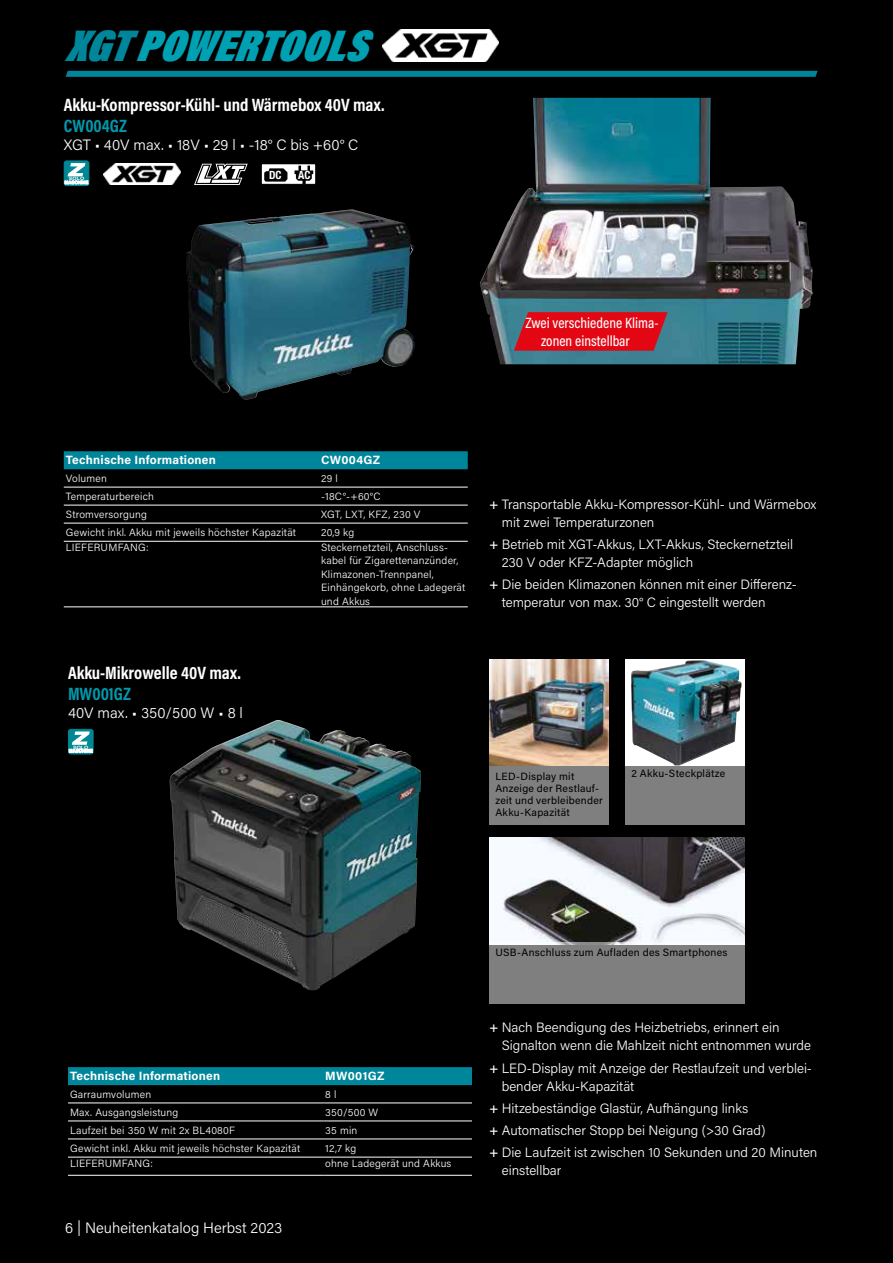
<style>
.page{position:relative;width:893px;height:1263px;background:#000}
.page>*{position:absolute;margin:0;border:0;box-sizing:border-box;transform-origin:0 0}
.t1{font:italic 900 45px "Acumin Pro Cond";color:#00a0b3}
.t2{font:700 18px "Acumin Pro Cond";color:#fff}
.t3{font:700 18px "Acumin Pro Cond";color:#009aad}
.t4{font:300 15px "Acumin Pro";color:#fff}
.t5{font:500 15px/18px "Acumin Pro Cond";color:#fff}
.t6{font:300 13.5px/18px "Acumin Pro";color:#fff}
.t7{font:700 12px "Acumin Pro";letter-spacing:.02em;color:#fff}
.t8{font:700 condensed 11.25px "Helvetica Neue";color:#fff}
.t9{font:300 10.5px/13.5px "Acumin Pro";letter-spacing:.02em;color:#fff}
.t10{font:10.5px/12px "Acumin Pro";letter-spacing:.025em;color:#000}
.t11{font:700 4.5px/3.8px "Helvetica";color:#fff;text-align:center;scale:1.22 1}
.s1{color:#00869a}
.s2{font-weight:500}
</style>
<div class="page">
<img style="left:383px;top:30px;width:115px;height:31px">
<svg style="left:66px;top:71px;width:752px;height:6px;background:#008194"></svg>
<div style="left:64px;top:161px;width:25px;height:25px;background:#008795;border:1px solid #008795;border-radius:2px"></div>
<svg style="left:68px;top:163px;width:17px;height:13px"></svg>
<img style="left:186px;top:209px;width:229px;height:191px">
<div style="left:64px;top:451px;width:404px;height:18px;background:#00869a"></div>
<hr style="left:64px;top:487px;width:255px;height:1px;background:#fff">
<hr style="left:319px;top:487px;width:149px;height:1px;background:#fff">
<hr style="left:64px;top:523px;width:255px;height:1px;background:#fff">
<hr style="left:319px;top:523px;width:149px;height:1px;background:#fff">
<hr style="left:64px;top:505px;width:255px;height:1px;background:#fff">
<hr style="left:319px;top:505px;width:149px;height:1px;background:#fff">
<hr style="left:64px;top:541px;width:255px;height:1px;background:#fff">
<hr style="left:319px;top:541px;width:149px;height:1px;background:#fff">
<hr style="left:64px;top:607px;width:255px;height:1px;background:#fff">
<hr style="left:319px;top:607px;width:149px;height:1px;background:#fff">
<img style="left:103px;top:164px;width:78px;height:21px">
<svg style="left:194px;top:164px;width:54px;height:21px"></svg>
<div style="left:261px;top:164px;width:55px;height:20px;background:#fff"></div>
<div style="left:261px;top:164px;width:55px;height:21px;border:1px solid #000"></div>
<svg style="left:264px;top:168px;width:23px;height:14px"></svg>
<svg style="left:294px;top:166px;width:19px;height:18px"></svg>
<div style="left:68px;top:729px;width:26px;height:25px;background:#008795;border:1px solid #008795;border-radius:2px"></div>
<svg style="left:72px;top:731px;width:18px;height:14px"></svg>
<img style="left:170px;top:720px;width:251px;height:271px">
<div style="left:68px;top:1067px;width:404px;height:18px;background:#00869a"></div>
<hr style="left:68px;top:1103px;width:255px;height:1px;background:#fff">
<hr style="left:323px;top:1103px;width:149px;height:1px;background:#fff">
<hr style="left:68px;top:1139px;width:255px;height:1px;background:#fff">
<hr style="left:323px;top:1139px;width:149px;height:1px;background:#fff">
<hr style="left:68px;top:1121px;width:255px;height:1px;background:#fff">
<hr style="left:323px;top:1121px;width:149px;height:1px;background:#fff">
<hr style="left:68px;top:1157px;width:255px;height:1px;background:#fff">
<hr style="left:323px;top:1157px;width:149px;height:1px;background:#fff">
<hr style="left:68px;top:1175px;width:255px;height:1px;background:#fff">
<hr style="left:323px;top:1175px;width:149px;height:1px;background:#fff">
<img style="left:479px;top:98px;width:334px;height:266px">
<svg style="left:514px;top:312px;width:154px;height:39px;background:#d11220"></svg>
<div style="left:489px;top:763px;width:119px;height:62px;background:#7f7f7f"></div>
<img style="left:489px;top:659px;width:119px;height:106px">
<div style="left:625px;top:763px;width:119px;height:62px;background:#7f7f7f"></div>
<div style="left:625px;top:659px;width:119px;height:106px;background:#fff"></div>
<img style="left:631px;top:660px;width:111px;height:105px">
<img style="left:489px;top:838px;width:255px;height:104px">
<div style="left:489px;top:942px;width:255px;height:61px;background:#7f7f7f"></div>
<h1 class="t1" style="left:65px;top:17px;width:323px"><span class="s1">XGT</span>POWERTOOLS</h1>
<h2 class="t2" style="left:64px;top:93px;width:322px">Akku-Kompressor-Kühl- und Wärmebox 40V max.</h2>
<h2 class="t3" style="left:64px;top:114px;width:65px">CW004GZ</h2>
<p class="t4" style="left:64px;top:134px;width:296px">XGT • 40V max. • 18V • 29 l • -18° C bis +60° C</p>
<p class="t11" style="left:64px;top:177px;width:21px">SOLO<br>MASCHINE</p>
<p class="t8" style="left:269px;top:166px;width:14px">DC</p>
<p class="t8" style="left:298px;top:166px;width:14px">AC</p>
<p class="t5" style="left:541px;top:313px;width:119px;text-indent:-16px">Zwei verschiedene Klima&shy;zonen einstellbar</p>
<p class="t7" style="left:66px;top:452px;width:152px">Technische Informationen</p>
<p class="t7" style="left:321px;top:452px;width:61px">CW004GZ</p>
<p class="t9" style="left:66px;top:471px;width:43px">Volumen</p>
<p class="t9" style="left:321px;top:471px;width:18px">29 l</p>
<p class="t9" style="left:66px;top:489px;width:90px">Temperaturbereich</p>
<p class="t9" style="left:321px;top:489px;width:61px">-18C°-+60°C</p>
<p class="t9" style="left:66px;top:507px;width:83px">Stromversorgung</p>
<p class="t9" style="left:321px;top:507px;width:101px">XGT, LXT, KFZ, 230 V</p>
<p class="t9" style="left:66px;top:525px;width:232px">Gewicht inkl. Akku mit jeweils höchster Kapazität</p>
<p class="t9" style="left:321px;top:525px;width:35px">20,9 kg</p>
<p class="t9" style="left:66px;top:540px;width:84px">LIEFERUMFANG:</p>
<p class="t9" style="left:321px;top:540px;width:146px">Steckernetzteil, Anschluss&shy;kabel für Zigarettenanzünder,<br>Klimazonen-Trennpanel,<br>Einhängekorb, ohne Ladegerät und Akkus</p>
<h2 class="t2" style="left:68px;top:661px;width:174px">Akku-Mikrowelle 40V max.</h2>
<h2 class="t3" style="left:68px;top:682px;width:64px">MW001GZ</h2>
<p class="t4" style="left:68px;top:703px;width:176px">40V max. • 350/500 W • 8 l</p>
<p class="t11" style="left:69px;top:745px;width:21px">SOLO<br>MASCHINE</p>
<p class="t6" style="left:502px;top:494px;width:316px;text-indent:-13px"><span class="s2">+</span> Transportable Akku-Kompressor-Kühl- und Wärmebox mit zwei Temperaturzonen</p>
<p class="t6" style="left:502px;top:534px;width:293px;text-indent:-13px"><span class="s2">+</span> Betrieb mit XGT-Akkus, LXT-Akkus, Steckernetzteil<br>230 V oder KFZ-Adapter möglich</p>
<p class="t6" style="left:502px;top:575px;width:297px;text-indent:-13px"><span class="s2">+</span> Die beiden Klimazonen können mit einer Differenz&shy;temperatur von max. 30° C eingestellt werden</p>
<p class="t10" style="left:495px;top:769px;width:109px">LED-Display mit<br>Anzeige der Restlauf&shy;zeit und verbleibender<br>Akku-Kapazität</p>
<p class="t10" style="left:631px;top:767px;width:95px">2 Akku-Steckplätze</p>
<p class="t7" style="left:70px;top:1067px;width:152px">Technische Informationen</p>
<p class="t7" style="left:325px;top:1067px;width:61px">MW001GZ</p>
<p class="t9" style="left:70px;top:1087px;width:83px">Garraumvolumen</p>
<p class="t9" style="left:325px;top:1087px;width:13px">8 l</p>
<p class="t9" style="left:70px;top:1105px;width:110px">Max. Ausgangsleistung</p>
<p class="t9" style="left:325px;top:1105px;width:55px">350/500 W</p>
<p class="t9" style="left:70px;top:1123px;width:166px">Laufzeit bei 350 W mit 2x BL4080F</p>
<p class="t9" style="left:325px;top:1123px;width:34px">35 min</p>
<p class="t9" style="left:70px;top:1141px;width:232px">Gewicht inkl. Akku mit jeweils höchster Kapazität</p>
<p class="t9" style="left:325px;top:1141px;width:32px">12,7 kg</p>
<p class="t9" style="left:70px;top:1156px;width:84px">LIEFERUMFANG:</p>
<p class="t9" style="left:325px;top:1156px;width:128px">ohne Ladegerät und Akkus</p>
<p class="t4" style="left:65px;top:1218px;width:219px">6 | Neuheitenkatalog Herbst 2023</p>
<p class="t10" style="left:495px;top:946px;width:234px">USB-Anschluss zum Aufladen des Smartphones</p>
<p class="t6" style="left:502px;top:1018px;width:311px;text-indent:-13px"><span class="s2">+</span> Nach Beendigung des Heizbetriebs, erinnert ein<br>Signalton wenn die Mahlzeit nicht entnommen wurde</p>
<p class="t6" style="left:502px;top:1058px;width:312px;text-indent:-13px"><span class="s2">+</span> LED-Display mit Anzeige der Restlaufzeit und verblei&shy;bender Akku-Kapazität</p>
<p class="t6" style="left:489px;top:1096px;width:330px;line-height:22.2px"><span class="s2">+</span> Hitzebeständige Glastür, Aufhängung links<br><span class="s2">+</span> Automatischer Stopp bei Neigung (&gt;30 Grad)<br><span class="s2">+</span> Die Laufzeit ist zwischen 10 Sekunden und 20 Minuten</p>
<p class="t6" style="left:502px;top:1161px;width:61px">einstellbar</p>
</div>
